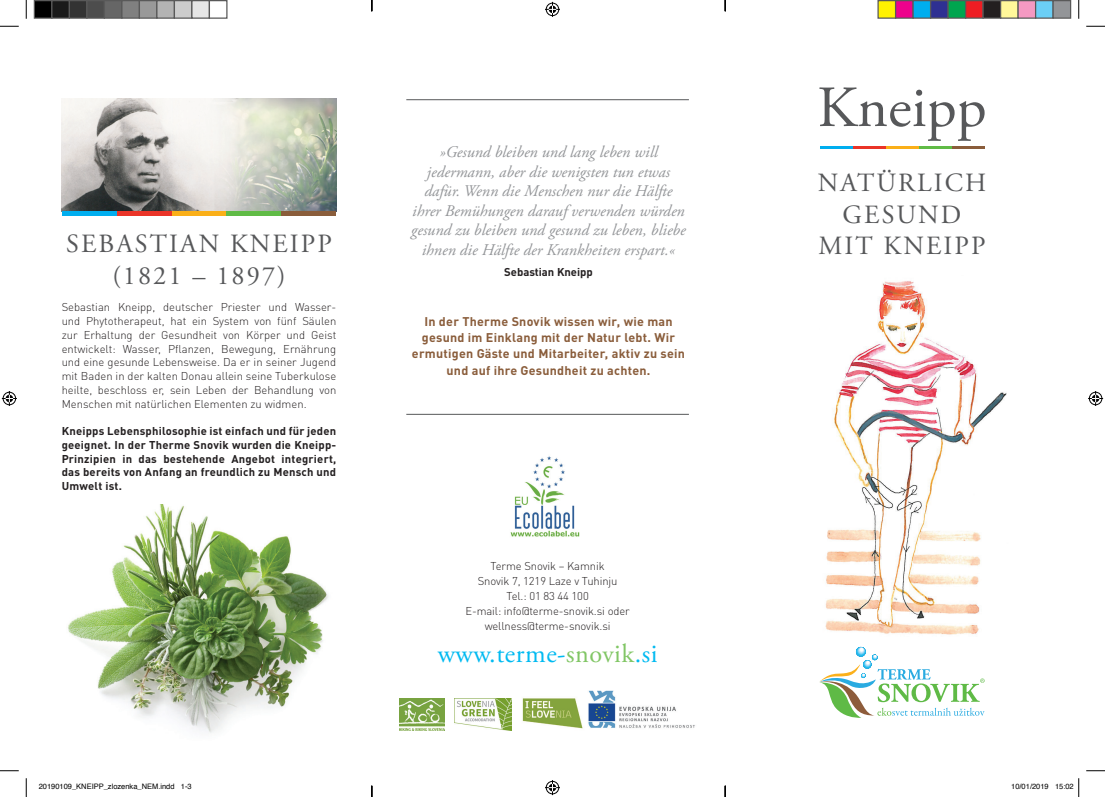
<style>
.page{position:relative;width:1105px;height:797px;background:#fff}
.page>*{position:absolute;margin:0;border:0;box-sizing:border-box;transform-origin:0 0}
.t1{font:26.25px/31.5px "Adobe Garamond Pro";letter-spacing:.08em;color:#57585a;text-align:center}
.t2{font:26.25px "Adobe Garamond Pro";letter-spacing:.02em;color:#00baf1}
.t3{font:italic 16.25px/19.5px "Adobe Garamond Pro";color:#939598;text-align:center}
.t4{font:700 12.5px/16.2px "DIN Pro";letter-spacing:.02em;color:#8a5d3b;text-align:center}
.t5{font:300 11.25px/13.8px "DIN Pro";letter-spacing:-.01em;color:#231f20;text-align:justify}
.t6{font:700 11.25px/13.8px "DIN Pro";letter-spacing:.02em;color:#231f20;text-align:justify}
.t7{font:700 11.25px "DIN Pro";color:#231f20}
.t8{font:7.5px "Helvetica";color:#000}
.s1{color:#81c665}
</style>
<div class="page">
<img style="left:825px;top:281px;width:182px;height:366px">
<svg style="left:819px;top:87px;width:165px;height:54px"></svg>
<hr style="left:820px;top:146px;width:33px;height:3px;background:#00aeef">
<hr style="left:853px;top:146px;width:33px;height:3px;background:#ea3428">
<hr style="left:886px;top:146px;width:33px;height:3px;background:#faaf18">
<hr style="left:919px;top:146px;width:33px;height:3px;background:#60bb46">
<hr style="left:952px;top:146px;width:32px;height:3px;background:#8a5d3b">
<svg style="left:819px;top:647px;width:165px;height:71px"></svg>
<img style="left:62px;top:98px;width:274px;height:113px">
<img style="left:454px;top:698px;width:57px;height:32px">
<img style="left:400px;top:698px;width:44px;height:32px">
<img style="left:588px;top:690px;width:107px;height:38px">
<img style="left:522px;top:698px;width:61px;height:31px">
<img style="left:510px;top:456px;width:70px;height:81px">
<hr style="left:406px;top:414px;width:283px;height:1px;background:#57585a">
<hr style="left:406px;top:99px;width:283px;height:1px;background:#57585a">
<div style="left:62px;top:211px;width:55px;height:5px;background:#00aeef"></div>
<div style="left:117px;top:211px;width:55px;height:5px;background:#ea3428"></div>
<div style="left:172px;top:211px;width:54px;height:5px;background:#faaf18"></div>
<div style="left:226px;top:211px;width:55px;height:5px;background:#60bb46"></div>
<div style="left:281px;top:211px;width:55px;height:5px;background:#8a5d3b"></div>
<img style="left:68px;top:505px;width:260px;height:228px">
<svg style="left:0;top:25px;width:19px;height:2px"></svg>
<svg style="left:1086px;top:25px;width:19px;height:2px"></svg>
<svg style="left:0;top:770px;width:19px;height:1px"></svg>
<svg style="left:1086px;top:770px;width:19px;height:1px"></svg>
<svg style="left:25px;top:0;width:2px;height:19px"></svg>
<svg style="left:25px;top:778px;width:2px;height:19px"></svg>
<svg style="left:1078px;top:0;width:1px;height:19px"></svg>
<svg style="left:545px;top:2px;width:15px;height:15px"></svg>
<svg style="left:545px;top:780px;width:15px;height:15px"></svg>
<svg style="left:2px;top:391px;width:15px;height:15px"></svg>
<svg style="left:1088px;top:391px;width:15px;height:15px"></svg>
<div style="left:34px;top:1px;width:18px;height:17px;background:#000"></div>
<div style="left:34px;top:0;width:18px;height:19px;border:1px solid #595959"></div>
<div style="left:52px;top:1px;width:17px;height:17px;background:#1a1a1a"></div>
<div style="left:51px;top:0;width:19px;height:19px;border:1px solid #595959"></div>
<div style="left:69px;top:1px;width:18px;height:17px;background:#333"></div>
<div style="left:69px;top:0;width:19px;height:19px;border:1px solid #595959"></div>
<div style="left:87px;top:1px;width:17px;height:17px;background:#4d4d4d"></div>
<div style="left:86px;top:0;width:19px;height:19px;border:1px solid #595959"></div>
<div style="left:104px;top:1px;width:18px;height:17px;background:#666"></div>
<div style="left:104px;top:0;width:18px;height:19px;border:1px solid #595959"></div>
<div style="left:122px;top:1px;width:17px;height:17px;background:#808080"></div>
<div style="left:121px;top:0;width:19px;height:19px;border:1px solid #595959"></div>
<div style="left:139px;top:1px;width:18px;height:17px;background:#999"></div>
<div style="left:139px;top:0;width:19px;height:19px;border:1px solid #595959"></div>
<div style="left:157px;top:1px;width:17px;height:17px;background:#b3b3b3"></div>
<div style="left:156px;top:0;width:19px;height:19px;border:1px solid #595959"></div>
<div style="left:174px;top:1px;width:18px;height:17px;background:#ccc"></div>
<div style="left:174px;top:0;width:18px;height:19px;border:1px solid #595959"></div>
<div style="left:192px;top:1px;width:17px;height:17px;background:#e6e6e6"></div>
<div style="left:191px;top:0;width:19px;height:19px;border:1px solid #595959"></div>
<div style="left:209px;top:0;width:19px;height:19px;border:1px solid #595959"></div>
<div style="left:878px;top:1px;width:17px;height:17px;background:#fff101"></div>
<div style="left:877px;top:0;width:19px;height:19px;border:1px solid #595959"></div>
<div style="left:895px;top:1px;width:18px;height:17px;background:#ed028c"></div>
<div style="left:895px;top:0;width:19px;height:19px;border:1px solid #595959"></div>
<div style="left:913px;top:1px;width:17px;height:17px;background:#00aeef"></div>
<div style="left:912px;top:0;width:19px;height:19px;border:1px solid #595959"></div>
<div style="left:930px;top:1px;width:18px;height:17px;background:#2e3092"></div>
<div style="left:930px;top:0;width:19px;height:19px;border:1px solid #595959"></div>
<div style="left:948px;top:1px;width:17px;height:17px;background:#00a54f"></div>
<div style="left:947px;top:0;width:19px;height:19px;border:1px solid #595959"></div>
<div style="left:965px;top:1px;width:18px;height:17px;background:#ee1d23"></div>
<div style="left:965px;top:0;width:19px;height:19px;border:1px solid #595959"></div>
<div style="left:983px;top:1px;width:17px;height:17px;background:#231f20"></div>
<div style="left:982px;top:0;width:19px;height:19px;border:1px solid #595959"></div>
<div style="left:1000px;top:1px;width:18px;height:17px;background:#fff79a"></div>
<div style="left:1000px;top:0;width:19px;height:19px;border:1px solid #595959"></div>
<div style="left:1018px;top:1px;width:17px;height:17px;background:#f499c2"></div>
<div style="left:1017px;top:0;width:19px;height:19px;border:1px solid #595959"></div>
<div style="left:1035px;top:1px;width:18px;height:17px;background:#6bcff6"></div>
<div style="left:1035px;top:0;width:19px;height:19px;border:1px solid #595959"></div>
<div style="left:1053px;top:1px;width:17px;height:17px;background:#939598"></div>
<div style="left:1052px;top:0;width:19px;height:19px;border:1px solid #595959"></div>
<svg style="left:1078px;top:778px;width:1px;height:19px"></svg>
<svg style="left:371px;top:0;width:2px;height:11px"></svg>
<svg style="left:371px;top:785px;width:2px;height:12px"></svg>
<svg style="left:724px;top:0;width:2px;height:11px"></svg>
<svg style="left:724px;top:785px;width:2px;height:12px"></svg>
<h1 class="t1" style="left:66px;top:229px;width:267px">SEBASTIAN KNEIPP (1821 – 1897)</h1>
<p class="t5" style="left:62px;top:300px;width:276px">Sebastian Kneipp, deutscher Priester und Wasser&shy;und Phytotherapeut, hat ein System von fünf Säulen zur Erhaltung der Gesundheit von Körper und Geist entwickelt: Wasser, Pflanzen, Bewegung, Ernährung und eine gesunde Lebensweise. Da er in seiner Jugend mit Baden in der kalten Donau allein seine Tuberkulose heilte, beschloss er, sein Leben der Behandlung von Menschen mit natürlichen Elementen zu widmen.</p>
<p class="t6" style="left:62px;top:423px;width:276px">Kneipps Lebensphilosophie ist einfach und für jeden geeignet. In der Therme Snovik wurden die Kneipp-Prinzipien in das bestehende Angebot integriert, das bereits von Anfang an freundlich zu Mensch und Umwelt ist.</p>
<p class="t3" style="left:411px;top:143px;width:276px">»Gesund bleiben und lang leben will jedermann, aber die wenigsten tun etwas dafür. Wenn die Menschen nur die Hälfte ihrer Bemühungen darauf verwenden würden gesund zu bleiben und gesund zu leben, bliebe ihnen die Hälfte der Krankheiten erspart.«</p>
<p class="t7" style="left:504px;top:264px;width:90px">Sebastian Kneipp</p>
<p class="t4" style="left:412px;top:313px;width:275px">In der Therme Snovik wissen wir, wie man gesund im Einklang mit der Natur lebt. Wir ermutigen Gäste und Mitarbeiter, aktiv zu sein und auf ihre Gesundheit zu achten.</p>
<p class="t5" style="left:465px;top:558px;width:166px;line-height:15px;text-align:center">Terme Snovik – Kamnik<br>Snovik 7, 1219 Laze v Tuhinju<br>Tel.: 01 83 44 100<br>E-mail: info@terme-snovik.si oder wellness@terme-snovik.si</p>
<h1 class="t2" style="left:438px;top:637px;width:221px">www.terme-<span class="s1">snovik</span>.si</h1>
<h1 class="t1" style="left:818px;top:168px;width:170px">NATÜRLICH<br>GESUND<br>MIT KNEIPP</h1>
<p class="t8" style="left:39px;top:781px;width:154px">20190109_KNEIPP_zlozenka_NEM.indd 1-3</p>
<p class="t8" style="left:1011px;top:781px;width:64px">10/01/2019 15:02</p>
</div>
